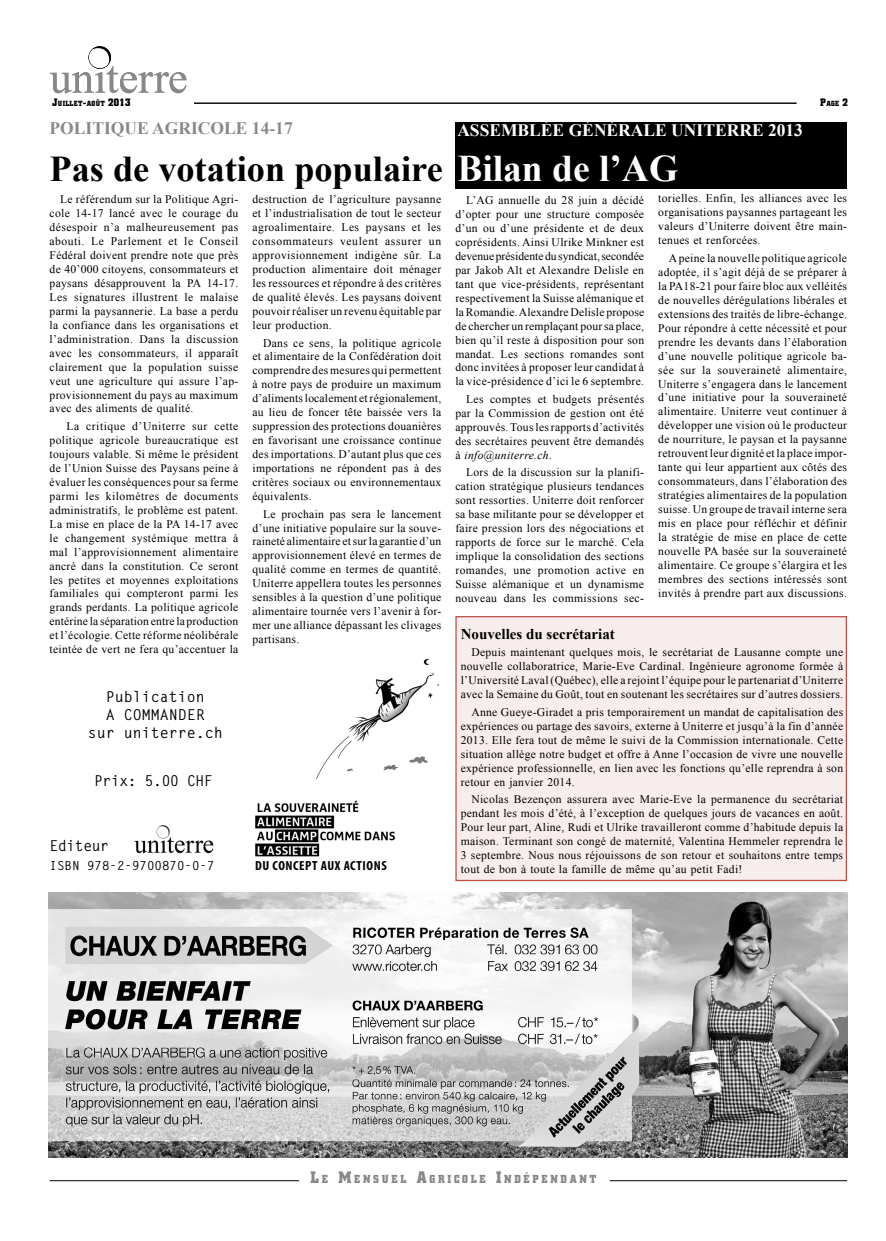
<style>
.page{position:relative;width:886px;height:1241px;background:#fff}
.page>*{position:absolute;margin:0;border:0;box-sizing:border-box;transform-origin:0 0}
.t1{font:700 36.25px "Times New Roman";color:#000}
.t2{font:700 17.5px "Times New Roman";color:#fff}
.t3{font:700 17.5px "Times New Roman";color:#87888a}
.t4{font:700 15px/18px "Letter Gothic Std";color:#000;text-align:center}
.t5{font:700 15px "Times New Roman";color:#000}
.t6{font:700 15px "Letter Gothic Std";letter-spacing:-.02em;color:#000}
.t7{font:700 condensed 13.25px "Myriad Pro";letter-spacing:.04em;color:#000;scale:1.04 1}
.t8{font:700 12.5px "Letter Gothic Std";color:#000}
.t9{font:700 11.75px "Square Slabserif 711 BT";letter-spacing:.255em;color:#87888a;scale:.9 1}
.t10{font:11.62px/14px "Times New Roman";letter-spacing:.025em;color:#000;text-align:justify}
.t11{font:700 7.62px "Square Slabserif 711 BT";letter-spacing:.045em;color:#000;scale:.9 1}
.s1{font-size:10.88px}
.s2{font-size:37.5px;color:#fff}
.s3{font-style:italic}
.s4{font-size:16.88px}
</style>
<div class="page">
<hr style="left:50px;top:1180px;width:249px;height:1px;background:#000">
<hr style="left:610px;top:1180px;width:237px;height:1px;background:#000">
<svg style="left:50px;top:47px;width:136px;height:46px"></svg>
<hr style="left:194px;top:103px;width:602px;height:1px;background:#000">
<img style="left:49px;top:892px;width:799px;height:264px">
<div style="left:455px;top:616px;width:392px;height:265px;background:#f7ebea;border:1px solid #b43529"></div>
<div style="left:455px;top:122px;width:392px;height:67px;background:#000"></div>
<img style="left:255px;top:659px;width:184px;height:198px">
<img style="left:134px;top:825px;width:80px;height:28px">
<p class="t11" style="left:52px;top:98px;width:89px"><span class="s1">J</span>UILLET<span class="s1">-</span>AOÛT <span class="s1">2013</span></p>
<p class="t11" style="left:820px;top:98px;width:32px"><span class="s1">P</span>AGE <span class="s1">2</span></p>
<h2 class="t2" style="left:457px;top:118px;width:47px">assemb</h2>
<h2 class="t2" style="left:529px;top:118px;width:199px">lée générale Uniterre</h2>
<h2 class="t2" style="left:768px;top:118px;width:36px">2013</h2>
<h1 class="t1" style="left:50px;top:144px;width:602px">Pas de votation populaire <span class="s2">Bilan de l’AG</span></h1>
<p class="t10" style="left:50px;top:192px;width:190px;text-indent:11px">Le référendum sur la Politique Agri&shy;cole 14-17 lancé avec le courage du désespoir n’a malheureusement pas abouti. Le Parlement et le Conseil Fédéral doivent prendre note que près de 40’000 citoyens, consommateurs et paysans désapprouvent la PA 14-17.<br>Les signatures illustrent le malaise parmi la paysannerie. La base a perdu la confiance dans les organisations et l’administration. Dans la discussion avec les consommateurs, il apparaît clairement que la population suisse veut une agriculture qui assure l’ap&shy;provisionnement du pays au maximum avec des aliments de qualité.</p>
<p class="t10" style="left:50px;top:419px;width:190px;text-indent:17px">La critique d’Uniterre sur cette politique agricole bureaucratique est toujours valable. Si même le président de l’Union Suisse des Paysans peine à évaluer les conséquences pour sa ferme parmi les kilomètres de documents administratifs, le problème est patent.<br>La mise en place de la PA 14-17 avec le changement systémique mettra à mal l’approvisionnement alimentaire ancré dans la constitution. Ce seront les petites et moyennes exploitations familiales qui compteront parmi les grands perdants. La politique agricole entérine la séparation entre la production et l’écologie. Cette réforme néolibérale teintée de vert ne fera qu’accentuer la</p>
<h2 class="t3" style="left:50px;top:116px;width:245px">Politique agricole 14-17</h2>
<p class="t10" style="left:658px;top:191px;width:190px">torielles. Enfin, les alliances avec les organisations paysannes partageant les valeurs d’Uniterre doivent être main&shy;tenues et renforcées.</p>
<p class="t10" style="left:658px;top:251px;width:190px;text-indent:11px">A peine la nouvelle politique agricole adoptée, il s’agit déjà de se préparer à la PA18-21 pour faire bloc aux velléités de nouvelles dérégulations libérales et extensions des traités de libre-échange.<br>Pour répondre à cette nécessité et pour prendre les devants dans l’élaboration d’une nouvelle politique agricole ba&shy;sée sur la souveraineté alimentaire, Uniterre s’engagera dans le lancement d’une initiative pour la souveraineté alimentaire. Uniterre veut continuer à développer une vision où le producteur de nourriture, le paysan et la paysanne retrouvent leur dignité et la place impor&shy;tante qui leur appartient aux côtés des consommateurs, dans l’élaboration des stratégies alimentaires de la population suisse. Un groupe de travail interne sera mis en place pour réfléchir et définir la stratégie de mise en place de cette nouvelle PA basée sur la souveraineté alimentaire. Ce groupe s’élargira et les membres des sections intéressés sont invités à prendre part aux discussions.</p>
<p class="t10" style="left:252px;top:192px;width:190px">destruction de l’agriculture paysanne et l’industrialisation de tout le secteur agroalimentaire. Les paysans et les consommateurs veulent assurer un approvisionnement indigène sûr. La production alimentaire doit ménager les ressources et répondre à des critères de qualité élevés. Les paysans doivent pouvoir réaliser un revenu équitable par leur production.</p>
<p class="t10" style="left:252px;top:335px;width:190px;text-indent:11px">Dans ce sens, la politique agricole et alimentaire de la Confédération doit comprendre des mesures qui permettent à notre pays de produire un maximum d’aliments localement et régionalement, au lieu de foncer tête baissée vers la suppression des protections douanières en favorisant une croissance continue des importations. D’autant plus que ces importations ne répondent pas à des critères sociaux ou environnementaux équivalents.</p>
<p class="t10" style="left:252px;top:506px;width:190px;text-indent:11px">Le prochain pas sera le lancement d’une initiative populaire sur la souve&shy;raineté alimentaire et sur la garantie d’un approvisionnement élevé en termes de qualité comme en termes de quantité.<br>Uniterre appellera toutes les personnes sensibles à la question d’une politique alimentaire tournée vers l’avenir à for&shy;mer une alliance dépassant les clivages partisans.</p>
<p class="t10" style="left:455px;top:193px;width:190px;text-indent:11px">L’AG annuelle du 28 juin a décidé d’opter pour une structure composée d’un ou d’une présidente et de deux coprésidents. Ainsi Ulrike Minkner est devenue présidente du syndicat, secondée par Jakob Alt et Alexandre Delisle en tant que vice-présidents, représentant respectivement la Suisse alémanique et la Romandie. Alexandre Delisle propose de chercher un remplaçant pour sa place, bien qu’il reste à disposition pour son mandat. Les sections romandes sont donc invitées à proposer leur candidat à la vice-présidence d’ici le 6 septembre.</p>
<p class="t10" style="left:455px;top:392px;width:190px;text-indent:11px">Les comptes et budgets présentés par la Commission de gestion ont été approuvés. Tous les rapports d’activités des secrétaires peuvent être demandés à <span class="s3">info@uniterre.ch</span>.</p>
<p class="t10" style="left:455px;top:465px;width:190px;text-indent:11px">Lors de la discussion sur la planifi&shy;cation stratégique plusieurs tendances sont ressorties. Uniterre doit renforcer sa base militante pour se développer et faire pression lors des négociations et rapports de force sur le marché. Cela implique la consolidation des sections romandes, une promotion active en Suisse alémanique et un dynamisme nouveau dans les commissions sec-</p>
<p class="t5" style="left:461px;top:623px;width:156px">Nouvelles du secrétariat</p>
<p class="t10" style="left:461px;top:645px;width:384px;text-indent:11px">Depuis maintenant quelques mois, le secrétariat de Lausanne compte une nouvelle collaboratrice, Marie-Eve Cardinal. Ingénieure agronome formée à l’Université Laval (Québec), elle a rejoint l’équipe pour le partenariat d’Uniterre avec la Semaine du Goût, tout en soutenant les secrétaires sur d’autres dossiers.</p>
<p class="t10" style="left:461px;top:704px;width:384px;text-indent:11px">Anne Gueye-Giradet a pris temporairement un mandat de capitalisation des expériences ou partage des savoirs, externe à Uniterre et jusqu’à la fin d’année 2013. Elle fera tout de même le suivi de la Commission internationale. Cette situation allège notre budget et offre à Anne l’occasion de vivre une nouvelle expérience professionnelle, en lien avec les fonctions qu’elle reprendra à son retour en janvier 2014.</p>
<p class="t10" style="left:461px;top:791px;width:384px;text-indent:11px">Nicolas Bezençon assurera avec Marie-Eve la permanence du secrétariat pendant les mois d’été, à l’exception de quelques jours de vacances en août.<br>Pour leur part, Aline, Rudi et Ulrike travailleront comme d’habitude depuis la maison. Terminant son congé de maternité, Valentina Hemmeler reprendra le 3 septembre. Nous nous réjouissons de son retour et souhaitons entre temps tout de bon à toute la famille de même qu’au petit Fadi!</p>
<p class="t4" style="left:88px;top:687px;width:136px">Publication<br>A COMMANDER<br>sur uniterre.ch</p>
<p class="t6" style="left:94px;top:771px;width:120px">Prix: 5.00 CHF</p>
<p class="t6" style="left:50px;top:836px;width:61px">Editeur</p>
<p class="t8" style="left:50px;top:857px;width:167px">ISBN 978-2-9700870-0-7</p>
<p class="t7" style="left:255px;top:857px;width:128px">DU CONCEPT AUX ACTIONS</p>
<p class="t9" style="left:311px;top:1171px;width:319px"><span class="s4">L</span>E <span class="s4">M</span>ENSUEL <span class="s4">A</span>GRICOLE <span class="s4">I</span>NDÉPENDANT</p>
</div>
